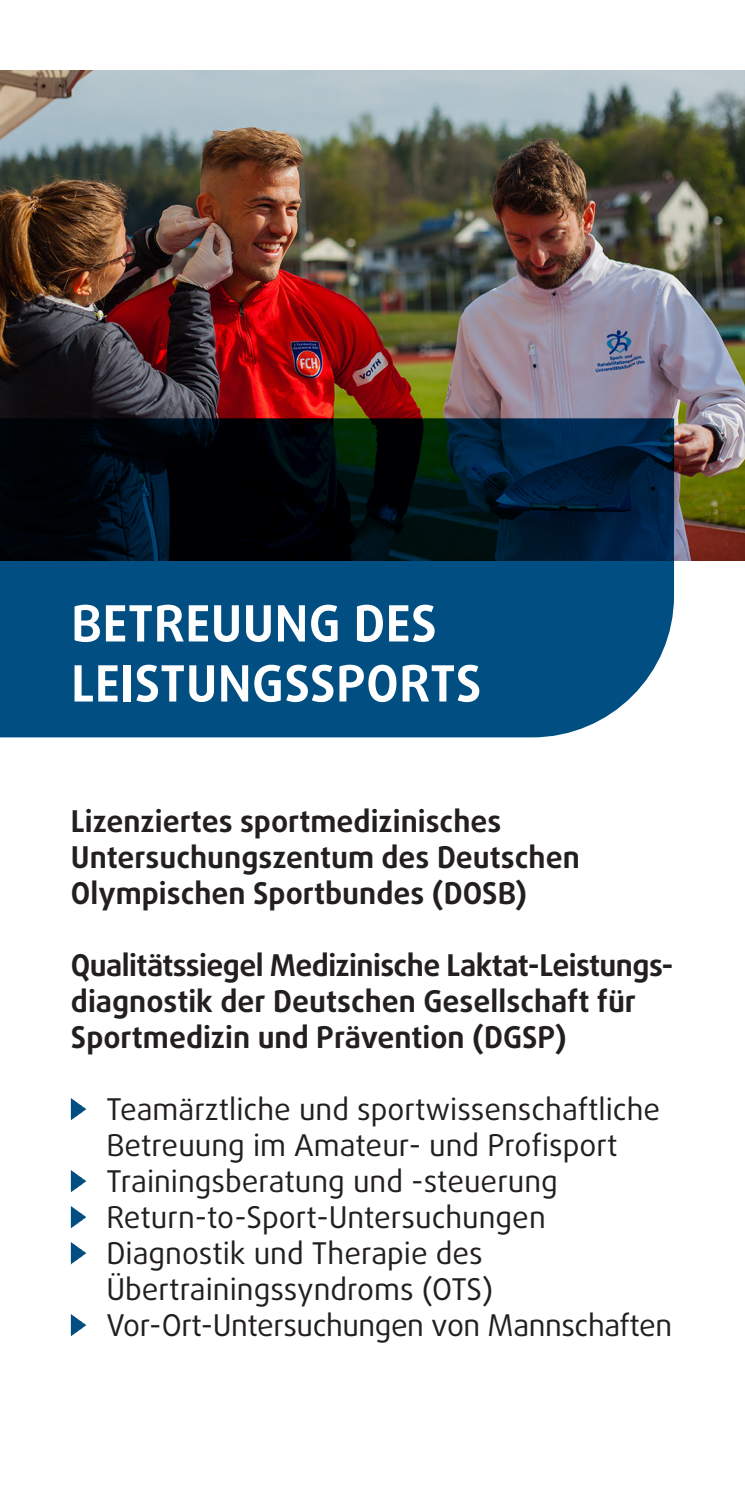
<style>
.page{position:relative;width:745px;height:1489px;background:#fff}
.page>*{position:absolute;margin:0;border:0;box-sizing:border-box;transform-origin:0 0}
.t1{font:700 50px/60px "Daxline Pro";letter-spacing:.01em;color:#fff}
.t2{font:30px/36px "Daxline Pro";color:#231f20}
.t3{font:700 30px/36px "Daxline Pro";color:#231f20}
</style>
<div class="page">
<img style="left:0;top:71px;width:744px;height:489px">
<svg style="left:0;top:418px;width:673px;height:319px;background:#053556"></svg>
<img style="left:71px;top:1098px;width:15px;height:21px">
<img style="left:71px;top:1170px;width:15px;height:21px">
<img style="left:71px;top:1206px;width:15px;height:21px">
<img style="left:71px;top:1242px;width:15px;height:21px">
<img style="left:71px;top:1314px;width:15px;height:21px">
<p class="t1" style="left:71px;top:594px;width:411px">BETREUUNG DES<br>LEISTUNGSSPORTS</p>
<p class="t3" style="left:71px;top:803px;width:510px">Lizenziertes sportmedizinisches<br>Untersuchungszentum des Deutschen<br>Olympischen Sportbundes (DOSB)</p>
<p class="t3" style="left:71px;top:947px;width:603px">Qualitätssiegel Medizinische Laktat-Leistungs&shy;diagnostik der Deutschen Gesellschaft für<br>Sportmedizin und Prävention (DGSP)</p>
<p class="t2" style="left:106px;top:1091px;width:555px">Teamärztliche und sportwissenschaftliche<br>Betreuung im Amateur- und Profisport</p>
<p class="t2" style="left:106px;top:1163px;width:452px">Trainingsberatung und -steuerung</p>
<p class="t2" style="left:106px;top:1199px;width:440px">Return-to-Sport-Untersuchungen</p>
<p class="t2" style="left:106px;top:1235px;width:388px">Diagnostik und Therapie des<br>Übertrainingssyndroms (OTS)</p>
<p class="t2" style="left:106px;top:1307px;width:567px">Vor-Ort-Untersuchungen von Mannschaften</p>
</div>
